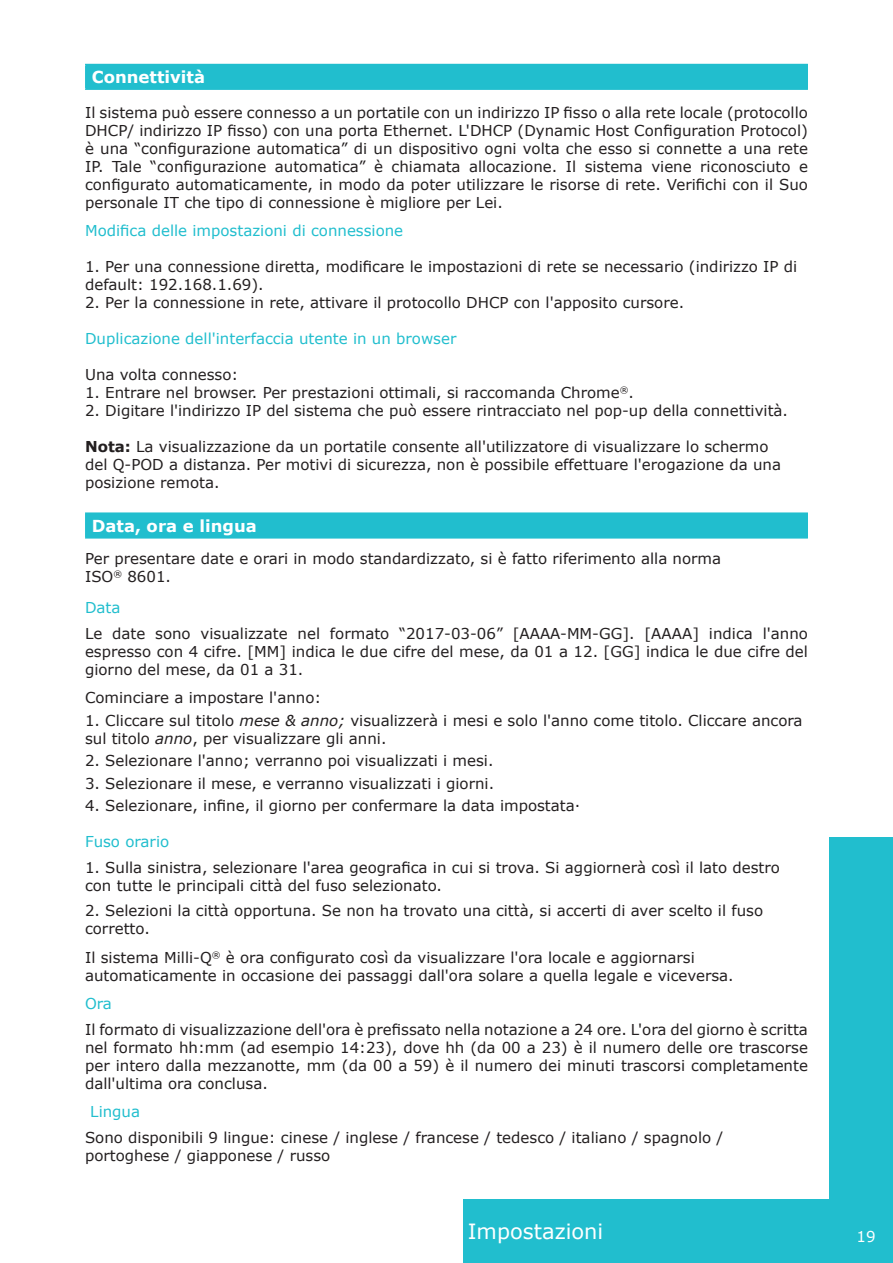
<style>
.page{position:relative;width:893px;height:1263px;background:#fff}
.page>*{position:absolute;margin:0;border:0;box-sizing:border-box;transform-origin:0 0}
.t1{font:21px "Verdana";color:#fff}
.Body_text{font:700 16.5px "Verdana";color:#fff}
.Deck{font:700 16.5px "Verdana";color:#fff}
.Body_text-2{font:15px/18px "Verdana";color:#231f20}
.Body_text-3{font:15px "Verdana";color:#21bece}
.t2{font:15px "Verdana";color:#fff}
.s1{font-weight:700}
.s2{font-style:italic}
</style>
<div class="page">
<div style="left:463px;top:1199px;width:366px;height:64px;background:#21bece"></div>
<div style="left:829px;top:837px;width:64px;height:426px;background:#21bece"></div>
<div style="left:86px;top:65px;width:721px;height:24px;background:#21bece"></div>
<hr style="left:85px;top:64px;width:723px;height:1px;background:#21bece">
<hr style="left:85px;top:65px;width:2px;height:23px;background:#21bece">
<hr style="left:806px;top:65px;width:2px;height:23px;background:#21bece">
<hr style="left:85px;top:88px;width:723px;height:2px;background:#21bece">
<div style="left:86px;top:513px;width:721px;height:25px;background:#21bece"></div>
<hr style="left:85px;top:512px;width:723px;height:2px;background:#21bece">
<hr style="left:85px;top:514px;width:2px;height:23px;background:#21bece">
<hr style="left:806px;top:514px;width:2px;height:23px;background:#21bece">
<hr style="left:85px;top:537px;width:723px;height:2px;background:#21bece">
<p class="Deck" style="left:92px;top:65px;width:115px">Connettività</p>
<p class="Body_text-2" style="left:85px;top:103px;width:724px;text-align:justify">Il sistema può essere connesso a un portatile con un indirizzo IP fisso o alla rete locale (protocollo DHCP/ indirizzo IP fisso) con una porta Ethernet. L'DHCP (Dynamic Host Configuration Protocol) è una “configurazione automatica” di un dispositivo ogni volta che esso si connette a una rete IP. Tale “configurazione automatica” è chiamata allocazione. Il sistema viene riconosciuto e configurato automaticamente, in modo da poter utilizzare le risorse di rete. Verifichi con il Suo personale IT che tipo di connessione è migliore per Lei.</p>
<p class="Body_text-3" style="left:85px;top:221px;width:320px">Modifica delle impostazioni di connessione</p>
<p class="Body_text-2" style="left:85px;top:258px;width:714px">1. Per una connessione diretta, modificare le impostazioni di rete se necessario (indirizzo IP di default: 192.168.1.69).</p>
<p class="Body_text-2" style="left:85px;top:294px;width:601px">2. Per la connessione in rete, attivare il protocollo DHCP con l'apposito cursore.</p>
<p class="Body_text-3" style="left:85px;top:329px;width:373px">Duplicazione dell'interfaccia utente in un browser</p>
<p class="Body_text-2" style="left:85px;top:366px;width:155px">Una volta connesso:</p>
<p class="Body_text-2" style="left:85px;top:384px;width:550px">1. Entrare nel browser. Per prestazioni ottimali, si raccomanda Chrome<sup>®</sup>.</p>
<p class="Body_text-2" style="left:85px;top:402px;width:704px">2. Digitare l'indirizzo IP del sistema che può essere rintracciato nel pop-up della connettività.</p>
<p class="Body_text-2" style="left:85px;top:438px;width:698px"><span class="s1">Nota:</span> La visualizzazione da un portatile consente all'utilizzatore di visualizzare lo schermo del Q-POD a distanza. Per motivi di sicurezza, non è possibile effettuare l'erogazione da una posizione remota.</p>
<p class="Body_text" style="left:92px;top:514px;width:166px">Data, ora e lingua</p>
<p class="Body_text-2" style="left:85px;top:549px;width:638px">Per presentare date e orari in modo standardizzato, si è fatto riferimento alla norma<br>ISO<sup>®</sup> 8601.</p>
<p class="Body_text-3" style="left:85px;top:597px;width:37px">Data</p>
<p class="Body_text-2" style="left:85px;top:624px;width:724px;text-align:justify">Le date sono visualizzate nel formato “2017-03-06” [AAAA-MM-GG]. [AAAA] indica l'anno espresso con 4 cifre. [MM] indica le due cifre del mese, da 01 a 12. [GG] indica le due cifre del giorno del mese, da 01 a 31.</p>
<p class="Body_text-2" style="left:85px;top:688px;width:238px">Cominciare a impostare l'anno:</p>
<p class="Body_text-2" style="left:85px;top:711px;width:719px">1. Cliccare sul titolo <span class="s2">mese &amp; anno;</span> visualizzerà i mesi e solo l'anno come titolo. Cliccare ancora sul titolo <span class="s2">anno</span>, per visualizzare gli anni.</p>
<p class="Body_text-2" style="left:85px;top:751px;width:410px">2. Selezionare l'anno; verranno poi visualizzati i mesi.</p>
<p class="Body_text-2" style="left:85px;top:774px;width:411px">3. Selezionare il mese, e verranno visualizzati i giorni.</p>
<p class="Body_text-2" style="left:85px;top:796px;width:497px">4. Selezionare, infine, il giorno per confermare la data impostata.</p>
<p class="Body_text-3" style="left:85px;top:831px;width:86px">Fuso orario</p>
<p class="Body_text-2" style="left:85px;top:858px;width:696px">1. Sulla sinistra, selezionare l'area geografica in cui si trova. Si aggiornerà così il lato destro con tutte le principali città del fuso selezionato.</p>
<p class="Body_text-2" style="left:85px;top:901px;width:680px">2. Selezioni la città opportuna. Se non ha trovato una città, si accerti di aver scelto il fuso corretto.</p>
<p class="Body_text-2" style="left:85px;top:948px;width:650px">Il sistema Milli-Q<sup>®</sup> è ora configurato così da visualizzare l'ora locale e aggiornarsi automaticamente in occasione dei passaggi dall'ora solare a quella legale e viceversa.</p>
<p class="Body_text-3" style="left:85px;top:993px;width:28px">Ora</p>
<p class="Body_text-2" style="left:85px;top:1020px;width:724px;text-align:justify">Il formato di visualizzazione dell'ora è prefissato nella notazione a 24 ore. L'ora del giorno è scritta nel formato hh:mm (ad esempio 14:23), dove hh (da 00 a 23) è il numero delle ore trascorse per intero dalla mezzanotte, mm (da 00 a 59) è il numero dei minuti trascorsi completamente dall'ultima ora conclusa.</p>
<p class="Body_text-3" style="left:90px;top:1101px;width:51px">Lingua</p>
<p class="Body_text-2" style="left:85px;top:1128px;width:640px">Sono disponibili 9 lingue: cinese / inglese / francese / tedesco / italiano / spagnolo / portoghese / giapponese / russo</p>
<h1 class="t1" style="left:468px;top:1217px;width:137px">Impostazioni</h1>
<p class="t2" style="left:856px;top:1226px;width:21px">19</p>
</div>
